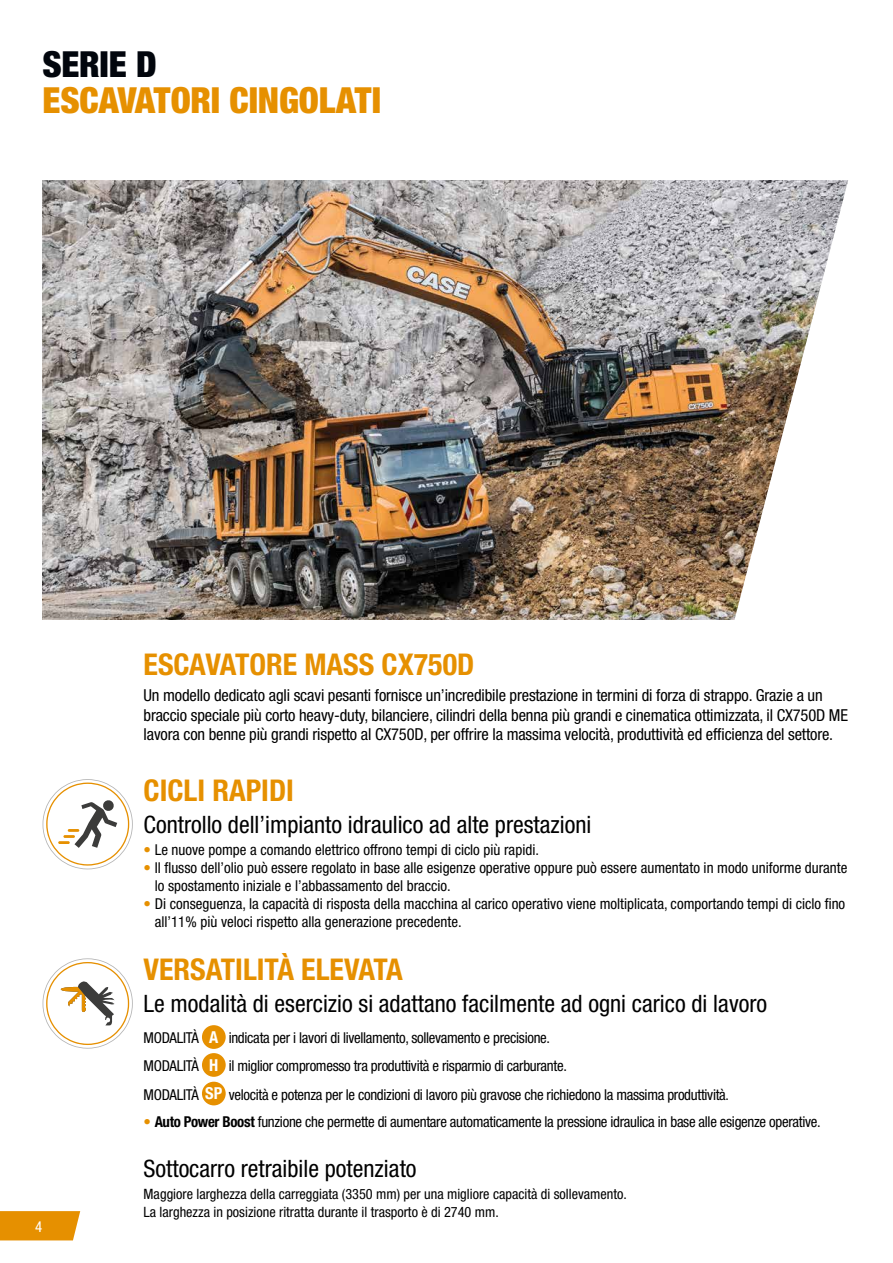
<style>
.page{position:relative;width:893px;height:1263px;background:#fff}
.page>*{position:absolute;margin:0;border:0;box-sizing:border-box;transform-origin:0 0}
.t1{font:900 condensed 36px "Helvetica Neue LT Pro";letter-spacing:-.005em;color:#e69000}
.t2{font:900 condensed 36px "Helvetica Neue LT Pro";letter-spacing:-.005em;color:#02060d}
.t3{font:700 condensed 30px "Helvetica Neue LT Pro";color:#e69000}
.t4{font:condensed 24px "Helvetica Neue LT Pro";color:#000}
.t5{font:condensed 16.5px/19.5px "Helvetica Neue LT Pro";letter-spacing:-.01em;color:#000}
.t6{font:condensed 15px/18px "Helvetica Neue LT Pro";color:#000}
.t7{font:condensed 15px/28.7px "Helvetica Neue LT Pro";letter-spacing:-.02em;color:#000}
.t8{font:condensed 15px "Helvetica Neue LT Pro";color:#fff}
.t9{font:condensed 14.25px/18px "Helvetica Neue LT Pro";color:#000}
.s1{color:#e69000}
.s2{font-weight:700;font-size:16.5px;color:#fff}
.s3{font-size:14.25px}
.s4{font-weight:700}
</style>
<div class="page">
<svg style="left:0;top:1211px;width:80px;height:29px;background:#e7950b"></svg>
<img style="left:43px;top:180px;width:688px;height:440px">
<img style="left:731px;top:180px;width:117px;height:440px">
<svg style="left:43px;top:779px;width:90px;height:90px"></svg>
<svg style="left:43px;top:958px;width:90px;height:91px"></svg>
<div style="left:202px;top:1025px;width:24px;height:24px;background:#e69000;border-radius:50%"></div>
<div style="left:202px;top:1053px;width:24px;height:24px;background:#e69000;border-radius:50%"></div>
<div style="left:202px;top:1082px;width:24px;height:23px;background:#e69000;border-radius:50%"></div>
<h1 class="t2" style="left:43px;top:42px;width:116px">SERIE D</h1>
<h1 class="t1" style="left:43px;top:78px;width:340px">ESCAVATORI CINGOLATI</h1>
<h2 class="t3" style="left:144px;top:646px;width:332px">ESCAVATORE MASS CX750D</h2>
<p class="t5" style="left:144px;top:685px;width:706px">Un modello dedicato agli scavi pesanti fornisce un’incredibile prestazione in termini di forza di strappo. Grazie a un braccio speciale più corto heavy-duty, bilanciere, cilindri della benna più grandi e cinematica ottimizzata, il CX750D ME lavora con benne più grandi rispetto al CX750D, per offrire la massima velocità, produttività ed efficienza del settore.</p>
<h2 class="t3" style="left:144px;top:772px;width:152px">CICLI RAPIDI</h2>
<h3 class="t4" style="left:144px;top:811px;width:449px">Controllo dell’impianto idraulico ad alte prestazioni</h3>
<p class="t6" style="left:144px;top:841px;width:397px"><span class="s1">•</span> Le nuove pompe a comando elettrico offrono tempi di ciclo più rapidi.</p>
<p class="t6" style="left:155px;top:859px;width:694px;text-indent:-11px"><span class="s1">•</span> Il flusso dell’olio può essere regolato in base alle esigenze operative oppure può essere aumentato in modo uniforme durante lo spostamento iniziale e l’abbassamento del braccio.</p>
<p class="t6" style="left:155px;top:895px;width:692px;text-indent:-11px"><span class="s1">•</span> Di conseguenza, la capacità di risposta della macchina al carico operativo viene moltiplicata, comportando tempi di ciclo fino all’11% più veloci rispetto alla generazione precedente.</p>
<h2 class="t3" style="left:144px;top:951px;width:261px">VERSATILITÀ ELEVATA</h2>
<h3 class="t4" style="left:144px;top:990px;width:625px">Le modalità di esercizio si adattano facilmente ad ogni carico di lavoro</h3>
<p class="t7" style="left:144px;top:1023px;width:587px">MODALITÀ <span class="s2">A</span> indicata per i lavori di livellamento, sollevamento e precisione.<br>MODALITÀ <span class="s2">H</span> il miglior compromesso tra produttività e risparmio di carburante.<br>MODALITÀ <span class="s2">SP</span> velocità e potenza per le condizioni di lavoro più gravose che richiedono la massima produttività<span class="s3">.</span></p>
<p class="t8" style="left:35px;top:1218px;width:9px">4</p>
<p class="t7" style="left:144px;top:1107px;width:679px"><span class="s1">•</span> <span class="s4">Auto Power Boost</span> funzione che permette di aumentare automaticamente la pressione idraulica in base alle esigenze operative.</p>
<h3 class="t4" style="left:144px;top:1154px;width:274px">Sottocarro retraibile potenziato</h3>
<p class="t9" style="left:144px;top:1185px;width:485px">Maggiore larghezza della carreggiata (3350 mm) per una migliore capacità di sollevamento.<br>La larghezza in posizione ritratta durante il trasporto è di 2740 mm.</p>
</div>
